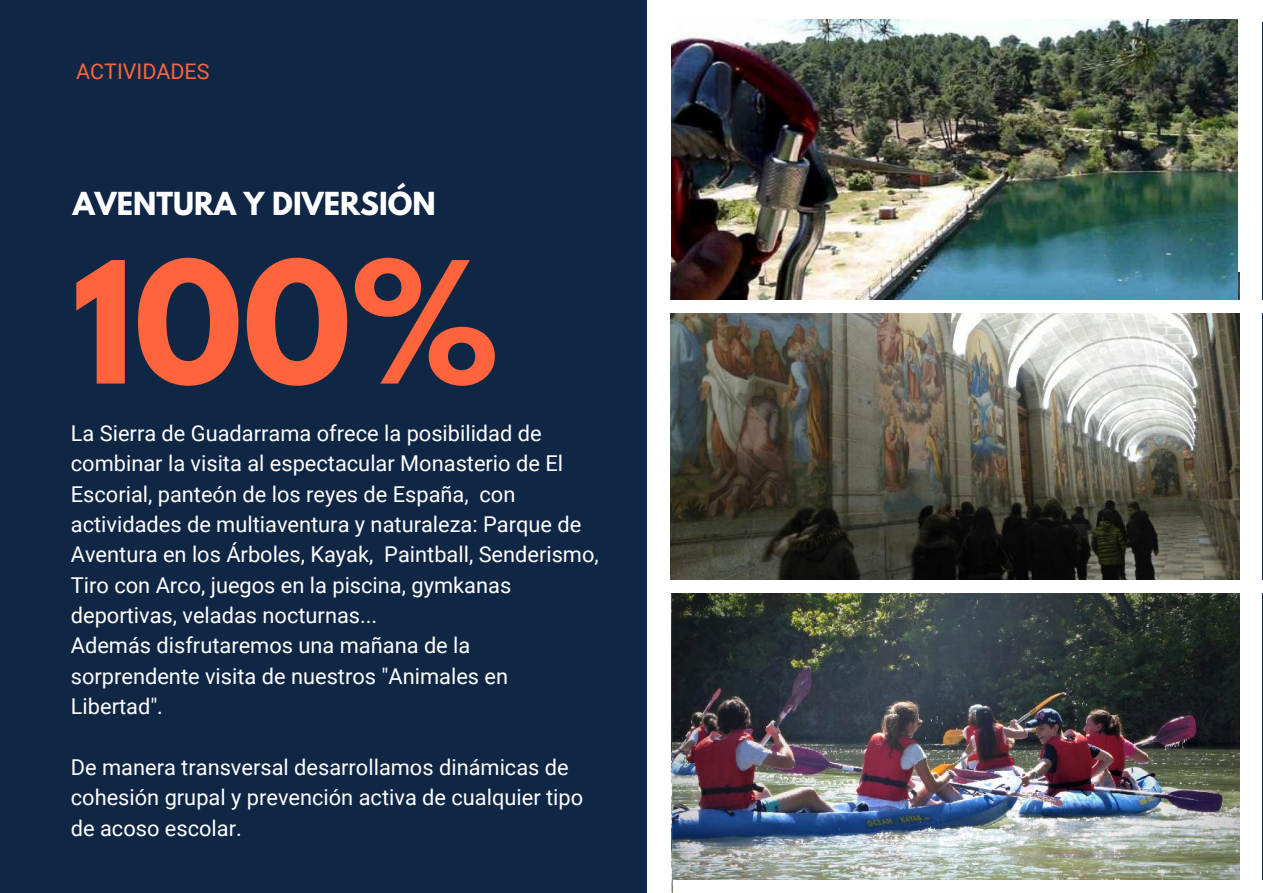
<style>
.page{position:relative;width:1263px;height:893px;background:#0f2645}
.page>*{position:absolute;margin:0;border:0;box-sizing:border-box;transform-origin:0 0}
.t1{font:700 149.7px "League Spartan";color:#ff643c}
.t2{font:700 28.05px "League Spartan";color:#fff}
.t3{font:21.9px/30.3px "Roboto";color:#fff}
.t4{font:21.45px "Roboto";color:#ff643c}
</style>
<div class="page">
<div style="left:648px;top:0;width:614px;height:893px;background:#fff"></div>
<img style="left:670px;top:272px;width:569px;height:308px">
<img style="left:671px;top:19px;width:566px;height:281px">
<div style="left:648px;top:300px;width:615px;height:13px;background:#fff"></div>
<img style="left:673px;top:593px;width:566px;height:287px">
<div style="left:673px;top:881px;width:590px;height:12px;background:#fff"></div>
<p class="t4" style="left:76px;top:59px;width:135px">ACTIVIDADES</p>
<p class="t2" style="left:73px;top:190px;width:364px">AVENTURA Y DIVERSIÓN</p>
<h1 class="t1" style="left:72px;top:249px;width:428px">100%</h1>
<p class="t3" style="left:71px;top:418px;width:472px">La Sierra de Guadarrama ofrece la posibilidad de</p>
<p class="t3" style="left:71px;top:449px;width:529px">combinar la visita al espectacular Monasterio de El Escorial, panteón de los reyes de España, con actividades de multiaventura y naturaleza: Parque de Aventura en los Árboles, Kayak, Paintball, Senderismo, Tiro con Arco, juegos en la piscina, gymkanas deportivas, veladas nocturnas...<br>Además disfrutaremos una mañana de la sorprendente visita de nuestros "Animales en Libertad".</p>
<p class="t3" style="left:71px;top:752px;width:514px">De manera transversal desarrollamos dinámicas de cohesión grupal y prevención activa de cualquier tipo de acoso escolar.</p>
</div>
